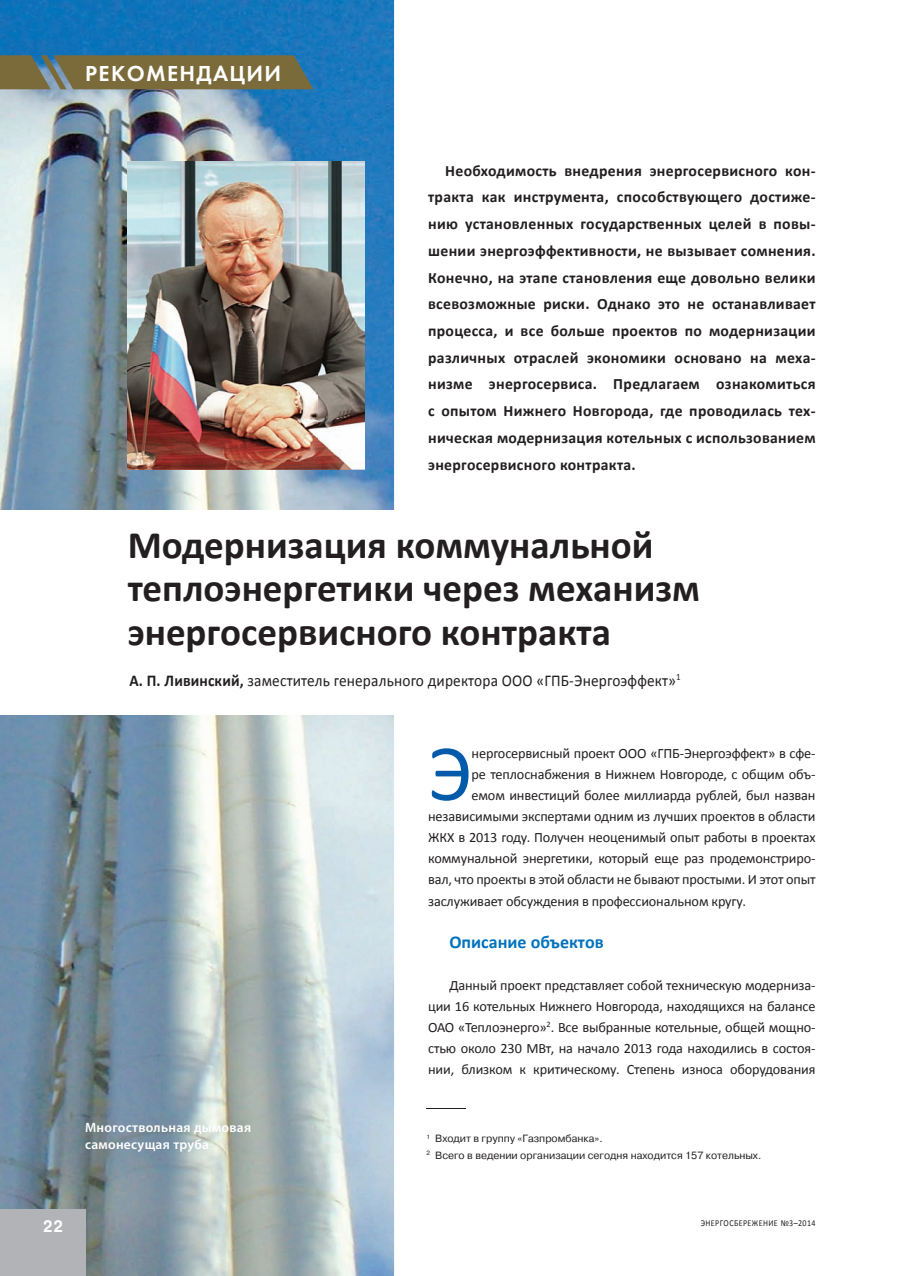
<style>
.page{position:relative;width:915px;height:1276px;background:#fff}
.page>*{position:absolute;margin:0;border:0;box-sizing:border-box;transform-origin:0 0}
.t1{font:80.7px "Calibri";color:#015aaa}
.t2{font:700 39px/43.5px "Calibri";color:#231f20}
.t3{font:22.5px "Futura Demi";letter-spacing:.06em;color:#fff}
.t4{font:700 18px "Calibri";color:#0072bc}
.t5{font:16.5px "Calibri";letter-spacing:.01em;color:#231f20;scale:.93 1}
.t6{font:700 16.5px "Pragmatica C";color:#fff;scale:.89 1}
.t7{font:700 15.75px/26.7px "Calibri";letter-spacing:.02em;color:#231f20;text-align:justify}
.t8{font:14.25px/21.1px "Calibri";letter-spacing:-.01em;color:#231f20;text-align:justify}
.t9{font:600 13.5px/16.2px "Myriad Pro";letter-spacing:.02em;color:#fff}
.t10{font:10.5px/16.5px "Pragmatica";color:#231f20}
.t11{font:9px "Calibri";letter-spacing:.05em;color:#231f20;scale:.89 1}
.s1{font-weight:700}
</style>
<div class="page">
<img style="left:0;top:0;width:394px;height:1276px">
<svg style="left:0;top:55px;width:313px;height:34px"></svg>
<div style="left:0;top:1209px;width:85px;height:67px;background:#b2b3b7"></div>
<div style="left:0;top:511px;width:737px;height:204px;background:#fff"></div>
<hr style="left:426px;top:1108px;width:39px;height:1px;background:#231f20">
<img style="left:128px;top:162px;width:237px;height:307px">
<h3 class="t3" style="left:85px;top:59px;width:197px">РЕКОМЕНДАЦИИ</h3>
<p class="t7" style="left:428px;top:156px;width:389px;text-indent:17px">Необходимость внедрения энергосервисного кон&shy;тракта как инструмента, способствующего достиже&shy;нию установленных государственных целей в повы&shy;шении энергоэффективности, не вызывает сомнения.<br>Конечно, на этапе становления еще довольно велики всевозможные риски. Однако это не останавливает процесса, и все больше проектов по модернизации различных отраслей экономики основано на меха&shy;низме энергосервиса. Предлагаем ознакомиться с опытом Нижнего Новгорода, где проводилась тех&shy;ническая модернизация котельных с использованием энергосервисного контракта.</p>
<h2 class="t2" style="left:128px;top:521px;width:573px">Модернизация коммунальной теплоэнергетики через механизм энергосервисного контракта</h2>
<p class="t5" style="left:129px;top:670px;width:594px"><span class="s1">А. П. Ливинский,</span> заместитель генерального директора ООО «ГПБ-Энергоэффект»<sup>1</sup></p>
<p class="t9" style="left:85px;top:1119px;width:167px">Многоствольная дымовая самонесущая труба</p>
<h1 class="t1" style="left:428px;top:723px;width:46px">Э</h1>
<p class="t8" style="left:471px;top:742px;width:345px">нергосервисный проект ООО «ГПБ-Энергоэффект» в сфе-</p>
<p class="t8" style="left:471px;top:763px;width:345px">ре теплоснабжения в Нижнем Новгороде, с общим объ-</p>
<p class="t8" style="left:471px;top:784px;width:345px">емом инвестиций более миллиарда рублей, был назван</p>
<p class="t8" style="left:428px;top:805px;width:389px">независимыми экспертами одним из лучших проектов в области</p>
<p class="t8" style="left:428px;top:826px;width:389px">ЖКХ в 2013 году. Получен неоценимый опыт работы в проектах</p>
<p class="t8" style="left:428px;top:847px;width:389px">коммунальной энергетики, который еще раз продемонстриро-</p>
<p class="t8" style="left:428px;top:868px;width:389px">вал, что проекты в этой области не бывают простыми. И этот опыт</p>
<p class="t8" style="left:428px;top:889px;width:319px">заслуживает обсуждения в профессиональном кругу.</p>
<p class="t4" style="left:449px;top:930px;width:156px">Описание объектов</p>
<p class="t8" style="left:428px;top:974px;width:389px;text-indent:21px">Данный проект представляет собой техническую модерниза&shy;ции 16 котельных Нижнего Новгорода, находящихся на балансе ОАО «Теплоэнерго»<sup>2</sup>. Все выбранные котельные, общей мощно&shy;стью около 230 МВт, на начало 2013 года находились в состоя&shy;нии, близком к критическому. Степень износа оборудования</p>
<p class="t10" style="left:426px;top:1130px;width:336px"><sup>1</sup> Входит в группу «Газпромбанка».<br><sup>2</sup> Всего в ведении организации сегодня находится 157 котельных.</p>
<p class="t6" style="left:43px;top:1217px;width:24px">22</p>
<p class="t11" style="left:700px;top:1217px;width:130px">ЭНЕРГОСБЕРЕЖЕНИЕ №3–2014</p>
</div>
